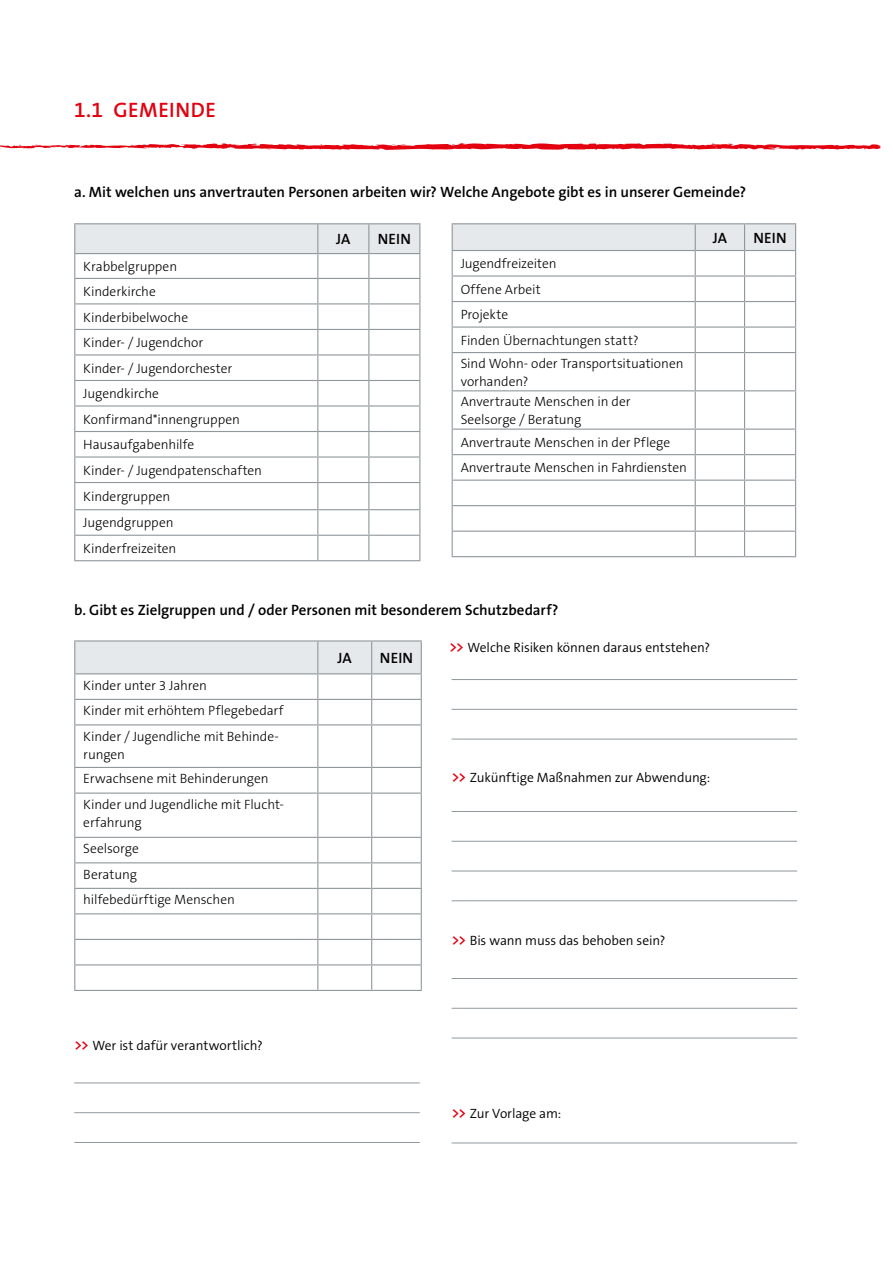
<style>
.page{position:relative;width:893px;height:1263px;background:#fff}
.page>*{position:absolute;margin:0;border:0;box-sizing:border-box;transform-origin:0 0}
.t1{font:600 21px "The Sans OT6";letter-spacing:.025em;color:#e3000f}
.t2{font:600 15px "The Sans OT6";color:#000}
.t3{font:300 13.5px/25.7px "The Sans OT3";letter-spacing:-.005em;color:#000}
.t4{font:300 13.5px "The Sans OT4";letter-spacing:-.005em;color:#000}
.s1{font-family:"The Sans OT6";font-weight:600;font-size:15px;color:#e3000f}
</style>
<div class="page">
<hr style="left:74px;top:223px;width:244px;height:1px;background:#90989c">
<hr style="left:318px;top:223px;width:51px;height:1px;background:#90989c">
<hr style="left:369px;top:223px;width:51px;height:1px;background:#90989c">
<svg style="left:74px;top:224px;width:346px;height:336px"></svg>
<hr style="left:74px;top:560px;width:244px;height:1px;background:#90989c">
<hr style="left:318px;top:560px;width:51px;height:1px;background:#90989c">
<hr style="left:369px;top:560px;width:51px;height:1px;background:#90989c">
<hr style="left:74px;top:640px;width:244px;height:1px;background:#90989c">
<hr style="left:318px;top:640px;width:54px;height:1px;background:#90989c">
<hr style="left:372px;top:640px;width:50px;height:1px;background:#90989c">
<svg style="left:74px;top:641px;width:348px;height:83px"></svg>
<hr style="left:74px;top:724px;width:244px;height:1px;background:#90989c">
<hr style="left:74px;top:725px;width:1px;height:42px;background:#90989c">
<hr style="left:318px;top:724px;width:54px;height:1px;background:#90989c">
<hr style="left:317px;top:725px;width:1px;height:42px;background:#90989c">
<hr style="left:372px;top:724px;width:50px;height:1px;background:#90989c">
<hr style="left:371px;top:725px;width:1px;height:42px;background:#90989c">
<hr style="left:421px;top:725px;width:1px;height:42px;background:#90989c">
<hr style="left:74px;top:767px;width:244px;height:1px;background:#90989c">
<svg style="left:74px;top:768px;width:1px;height:24px"></svg>
<hr style="left:318px;top:767px;width:54px;height:1px;background:#90989c">
<svg style="left:317px;top:768px;width:1px;height:24px"></svg>
<hr style="left:372px;top:767px;width:50px;height:1px;background:#90989c">
<svg style="left:371px;top:768px;width:1px;height:24px"></svg>
<svg style="left:421px;top:768px;width:1px;height:24px"></svg>
<hr style="left:74px;top:792px;width:244px;height:2px;background:#90989c">
<hr style="left:74px;top:794px;width:1px;height:43px;background:#90989c">
<hr style="left:318px;top:792px;width:54px;height:2px;background:#90989c">
<hr style="left:317px;top:794px;width:1px;height:43px;background:#90989c">
<hr style="left:372px;top:792px;width:50px;height:2px;background:#90989c">
<hr style="left:371px;top:794px;width:1px;height:43px;background:#90989c">
<hr style="left:421px;top:794px;width:1px;height:43px;background:#90989c">
<hr style="left:74px;top:837px;width:244px;height:1px;background:#90989c">
<hr style="left:318px;top:837px;width:54px;height:1px;background:#90989c">
<hr style="left:372px;top:837px;width:50px;height:1px;background:#90989c">
<hr style="left:74px;top:862px;width:244px;height:1px;background:#90989c">
<hr style="left:318px;top:862px;width:54px;height:1px;background:#90989c">
<hr style="left:372px;top:862px;width:50px;height:1px;background:#90989c">
<hr style="left:74px;top:888px;width:244px;height:1px;background:#90989c">
<hr style="left:318px;top:888px;width:54px;height:1px;background:#90989c">
<hr style="left:372px;top:888px;width:50px;height:1px;background:#90989c">
<hr style="left:74px;top:913px;width:244px;height:1px;background:#90989c">
<hr style="left:318px;top:913px;width:54px;height:1px;background:#90989c">
<hr style="left:372px;top:913px;width:50px;height:1px;background:#90989c">
<hr style="left:74px;top:939px;width:244px;height:1px;background:#90989c">
<hr style="left:318px;top:939px;width:54px;height:1px;background:#90989c">
<hr style="left:372px;top:939px;width:50px;height:1px;background:#90989c">
<hr style="left:74px;top:964px;width:244px;height:1px;background:#90989c">
<svg style="left:74px;top:838px;width:1px;height:152px"></svg>
<hr style="left:318px;top:964px;width:54px;height:1px;background:#90989c">
<svg style="left:317px;top:838px;width:1px;height:152px"></svg>
<hr style="left:372px;top:964px;width:50px;height:1px;background:#90989c">
<svg style="left:371px;top:838px;width:1px;height:152px"></svg>
<svg style="left:421px;top:838px;width:1px;height:152px"></svg>
<hr style="left:74px;top:990px;width:244px;height:1px;background:#90989c">
<hr style="left:318px;top:990px;width:54px;height:1px;background:#90989c">
<hr style="left:372px;top:990px;width:50px;height:1px;background:#90989c">
<hr style="left:452px;top:223px;width:243px;height:1px;background:#90989c">
<hr style="left:695px;top:223px;width:50px;height:1px;background:#90989c">
<hr style="left:745px;top:223px;width:51px;height:1px;background:#90989c">
<svg style="left:452px;top:224px;width:344px;height:128px"></svg>
<hr style="left:452px;top:352px;width:243px;height:1px;background:#90989c">
<hr style="left:452px;top:353px;width:1px;height:37px;background:#90989c">
<hr style="left:695px;top:352px;width:50px;height:1px;background:#90989c">
<hr style="left:695px;top:353px;width:1px;height:37px;background:#90989c">
<hr style="left:745px;top:352px;width:51px;height:1px;background:#90989c">
<hr style="left:744px;top:353px;width:1px;height:37px;background:#90989c">
<hr style="left:795px;top:353px;width:1px;height:37px;background:#90989c">
<hr style="left:452px;top:390px;width:243px;height:1px;background:#90989c">
<hr style="left:452px;top:391px;width:1px;height:38px;background:#90989c">
<hr style="left:695px;top:390px;width:50px;height:1px;background:#90989c">
<hr style="left:695px;top:391px;width:1px;height:38px;background:#90989c">
<hr style="left:745px;top:390px;width:51px;height:1px;background:#90989c">
<hr style="left:744px;top:391px;width:1px;height:38px;background:#90989c">
<hr style="left:795px;top:391px;width:1px;height:38px;background:#90989c">
<hr style="left:452px;top:429px;width:243px;height:1px;background:#90989c">
<hr style="left:695px;top:429px;width:50px;height:1px;background:#90989c">
<hr style="left:745px;top:429px;width:51px;height:1px;background:#90989c">
<hr style="left:452px;top:454px;width:243px;height:1px;background:#90989c">
<hr style="left:695px;top:454px;width:50px;height:1px;background:#90989c">
<hr style="left:745px;top:454px;width:51px;height:1px;background:#90989c">
<hr style="left:452px;top:480px;width:243px;height:1px;background:#90989c">
<hr style="left:695px;top:480px;width:50px;height:1px;background:#90989c">
<hr style="left:745px;top:480px;width:51px;height:1px;background:#90989c">
<hr style="left:452px;top:505px;width:243px;height:1px;background:#90989c">
<hr style="left:695px;top:505px;width:50px;height:1px;background:#90989c">
<hr style="left:745px;top:505px;width:51px;height:1px;background:#90989c">
<hr style="left:452px;top:531px;width:243px;height:1px;background:#90989c">
<svg style="left:452px;top:430px;width:1px;height:126px"></svg>
<hr style="left:695px;top:531px;width:50px;height:1px;background:#90989c">
<svg style="left:695px;top:430px;width:1px;height:126px"></svg>
<hr style="left:745px;top:531px;width:51px;height:1px;background:#90989c">
<svg style="left:744px;top:430px;width:1px;height:126px"></svg>
<svg style="left:795px;top:430px;width:1px;height:126px"></svg>
<hr style="left:452px;top:556px;width:243px;height:1px;background:#90989c">
<hr style="left:695px;top:556px;width:50px;height:1px;background:#90989c">
<hr style="left:745px;top:556px;width:51px;height:1px;background:#90989c">
<hr style="left:452px;top:709px;width:345px;height:1px;background:#90989c">
<hr style="left:452px;top:679px;width:345px;height:1px;background:#90989c">
<hr style="left:452px;top:739px;width:345px;height:1px;background:#90989c">
<hr style="left:452px;top:811px;width:345px;height:1px;background:#90989c">
<hr style="left:452px;top:841px;width:345px;height:1px;background:#90989c">
<hr style="left:452px;top:871px;width:345px;height:1px;background:#90989c">
<hr style="left:452px;top:900px;width:345px;height:1px;background:#90989c">
<hr style="left:74px;top:1082px;width:346px;height:1px;background:#90989c">
<hr style="left:452px;top:978px;width:345px;height:1px;background:#90989c">
<hr style="left:74px;top:1112px;width:346px;height:1px;background:#90989c">
<hr style="left:452px;top:1008px;width:345px;height:1px;background:#90989c">
<hr style="left:74px;top:1142px;width:346px;height:1px;background:#90989c">
<hr style="left:452px;top:1038px;width:345px;height:1px;background:#90989c">
<hr style="left:452px;top:1142px;width:345px;height:1px;background:#90989c">
<svg style="left:0;top:143px;width:881px;height:7px"></svg>
<h1 class="t1" style="left:74px;top:96px;width:143px">1.1 GEMEINDE</h1>
<p class="t2" style="left:74px;top:182px;width:674px">a. Mit welchen uns anvertrauten Personen arbeiten wir? Welche Angebote gibt es in unserer Gemeinde?</p>
<p class="t3" style="left:83px;top:254px;width:180px">Krabbelgruppen<br>Kinderkirche<br>Kinderbibelwoche<br>Kinder- / Jugendchor<br>Kinder- / Jugendorchester<br>Jugendkirche<br>Konfirmand*innengruppen<br>Hausaufgabenhilfe<br>Kinder- / Jugendpatenschaften<br>Kindergruppen<br>Jugendgruppen<br>Kinderfreizeiten</p>
<p class="t2" style="left:336px;top:230px;width:16px">JA</p>
<p class="t2" style="left:378px;top:230px;width:35px">NEIN</p>
<p class="t3" style="left:461px;top:251px;width:179px">Jugendfreizeiten<br>Offene Arbeit<br>Projekte<br>Finden Übernachtungen statt?</p>
<p class="t3" style="left:461px;top:354px;width:224px;line-height:18px">Sind Wohn- oder Transportsituationen vorhanden?</p>
<p class="t3" style="left:461px;top:392px;width:171px;line-height:18px">Anvertraute Menschen in der<br>Seelsorge / Beratung</p>
<p class="t3" style="left:461px;top:430px;width:228px">Anvertraute Menschen in der Pflege<br>Anvertraute Menschen in Fahrdiensten</p>
<p class="t2" style="left:713px;top:228px;width:16px">JA</p>
<p class="t2" style="left:753px;top:228px;width:35px">NEIN</p>
<p class="t2" style="left:74px;top:600px;width:486px">b. Gibt es Zielgruppen und / oder Personen mit besonderem Schutzbedarf?</p>
<p class="t4" style="left:449px;top:638px;width:262px"><span class="s1">&gt;&gt;</span> Welche Risiken können daraus entstehen?</p>
<p class="t2" style="left:338px;top:648px;width:16px">JA</p>
<p class="t2" style="left:380px;top:648px;width:35px">NEIN</p>
<p class="t3" style="left:83px;top:673px;width:202px">Kinder unter 3 Jahren<br>Kinder mit erhöhtem Pflegebedarf<br>Kinder / Jugendliche mit Behinde-</p>
<p class="t3" style="left:83px;top:742px;width:202px;line-height:25px">rungen<br>Erwachsene mit Behinderungen<br>Kinder und Jugendliche mit Flucht-</p>
<p class="t3" style="left:83px;top:810px;width:153px">erfahrung<br>Seelsorge<br>Beratung<br>hilfebedürftige Menschen</p>
<p class="t4" style="left:74px;top:1036px;width:190px"><span class="s1">&gt;&gt;</span> Wer ist dafür verantwortlich?</p>
<p class="t4" style="left:452px;top:768px;width:260px"><span class="s1">&gt;&gt;</span> Zukünftige Maßnahmen zur Abwendung:</p>
<p class="t4" style="left:452px;top:932px;width:215px"><span class="s1">&gt;&gt;</span> Bis wann muss das behoben sein?</p>
<p class="t4" style="left:452px;top:1105px;width:111px"><span class="s1">&gt;&gt;</span> Zur Vorlage am:</p>
</div>
